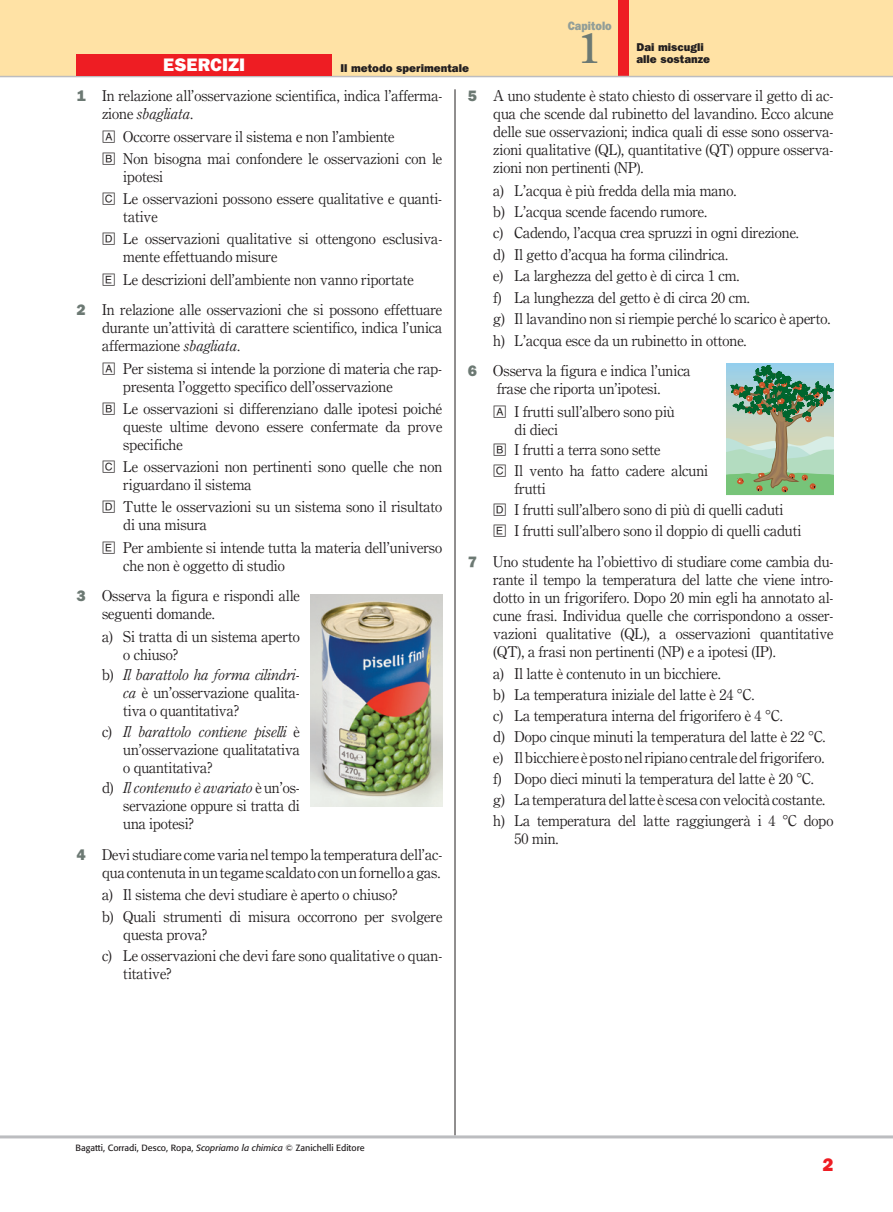
<style>
.page{position:relative;width:893px;height:1212px;background:#fff}
.page>*{position:absolute;margin:0;border:0;box-sizing:border-box;transform-origin:0 0}
.t1{font:700 42px "Alfa Cen";color:#6c7973}
.t2{font:800 18px "Franklin Gothic IT Cby BT";color:#fff}
.t3{font:800 18px "Franklin Gothic IT Cby BT";color:#ee1d23}
.t4{font:15px/18px "Alfa Cent OS";color:#231f20}
.t5{font:italic 15px "Alfa Cen";letter-spacing:-.005em;color:#231f20}
.t6{font:800 12px "Franklin Gothic IT Cby BT";color:#929e98;scale:.9 1}
.t7{font:800 11.25px/12.8px "Franklin Gothic IT Cby BT";color:#231f20}
.t8{font:9px "Formata";color:#231f20}
.s1{font-family:"Franklin Gothic IT Cby BT";font-weight:800;color:#6c7973}
.s2{font-family:"Alfa Cent OS";font-style:normal}
.s3{font-family:"Zapf RM"}
.s4{font-family:"Alfa Cen";font-style:italic}
.s5{font-style:italic}
</style>
<div class="page">
<div style="left:0;top:0;width:893px;height:76px;background:#ffe2a5"></div>
<hr style="left:455px;top:89px;width:1px;height:1046px;background:#231f20">
<div style="left:618px;top:0;width:11px;height:76px;background:#ee1d23"></div>
<hr style="left:0;top:76px;width:893px;height:1px;background:#bcbdc0">
<hr style="left:0;top:1135px;width:893px;height:3px;background:#bcbdc0">
<div style="left:77px;top:55px;width:255px;height:21px;background:#ee1d23"></div>
<svg style="left:726px;top:365px;width:107px;height:130px;background:#92b496"></svg>
<img style="left:310px;top:594px;width:132px;height:212px">
<p class="t2" style="left:163px;top:54px;width:83px">ESERCIZI</p>
<p class="t7" style="left:340px;top:61px;width:130px">Il metodo sperimentale</p>
<p class="t6" style="left:568px;top:18px;width:50px">Capitolo</p>
<h1 class="t1" style="left:578px;top:22px;width:24px">1</h1>
<p class="t7" style="left:636px;top:40px;width:75px">Dai miscugli alle sostanze</p>
<p class="t4" style="left:77px;top:87px;width:367px"><span class="s1">1</span> In relazione all’osservazione scientifica, indica l’afferma-</p>
<p class="t5" style="left:102px;top:105px;width:93px"><span class="s2">zione</span> sbagliata<span class="s2">.</span></p>
<p class="t4" style="left:102px;top:125px;width:342px;line-height:22.2px"><span class="s3">A</span> Occorre osservare il sistema e non l’ambiente<br><span class="s3">B</span> Non bisogna mai confondere le osservazioni con le</p>
<p class="t4" style="left:102px;top:165px;width:342px;line-height:22.2px;text-indent:21px">ipotesi<br><span class="s3">C</span> Le osservazioni possono essere qualitative e quanti-</p>
<p class="t4" style="left:102px;top:205px;width:342px;line-height:22.2px;text-indent:21px">tative<br><span class="s3">D</span> Le osservazioni qualitative si ottengono esclusiva-</p>
<p class="t4" style="left:102px;top:246px;width:313px;line-height:22.2px;text-indent:21px">mente effettuando misure<br><span class="s3">E</span> Le descrizioni dell’ambiente non vanno riportate</p>
<p class="t4" style="left:102px;top:301px;width:342px;text-align:justify;text-indent:-26px"><span class="s1">2</span> In relazione alle osservazioni che si possono effettuare durante un’attività di carattere scientifico, indica l’unica affermazione <span class="s4">sbagliata</span>.</p>
<p class="t4" style="left:123px;top:359px;width:320px;text-indent:-21px"><span class="s3">A</span> Per sistema si intende la porzione di materia che rap&shy;presenta l’oggetto specifico dell’osservazione</p>
<p class="t4" style="left:123px;top:399px;width:320px;text-align:justify;text-indent:-21px"><span class="s3">B</span> Le osservazioni si differenziano dalle ipotesi poiché queste ultime devono essere confermate da prove specifiche</p>
<p class="t4" style="left:123px;top:457px;width:320px;text-indent:-21px"><span class="s3">C</span> Le osservazioni non pertinenti sono quelle che non riguardano il sistema</p>
<p class="t4" style="left:123px;top:498px;width:320px;text-indent:-21px"><span class="s3">D</span> Tutte le osservazioni su un sistema sono il risultato di una misura</p>
<p class="t4" style="left:123px;top:538px;width:320px;text-indent:-21px"><span class="s3">E</span> Per ambiente si intende tutta la materia dell’universo che non è oggetto di studio</p>
<p class="t4" style="left:102px;top:587px;width:199px;text-indent:-26px"><span class="s1">3</span> Osserva la figura e rispondi alle seguenti domande.</p>
<p class="t4" style="left:123px;top:627px;width:178px;text-indent:-21px">a) Si tratta di un sistema aperto o chiuso?</p>
<p class="t5" style="left:102px;top:666px;width:199px"><span class="s2">b)</span> Il barattolo ha forma cilindri-</p>
<p class="t4" style="left:123px;top:684px;width:178px"><span class="s4">ca</span> è un’osservazione qualita&shy;tiva o quantitativa?</p>
<p class="t5" style="left:102px;top:722px;width:199px"><span class="s2">c)</span> Il barattolo contiene piselli <span class="s2">è</span></p>
<p class="t4" style="left:123px;top:740px;width:178px">un’osservazione qualitatativa o quantitativa?</p>
<p class="t5" style="left:102px;top:779px;width:199px"><span class="s2">d)</span> Il contenuto è avariato <span class="s2">è un’os-</span></p>
<p class="t4" style="left:123px;top:797px;width:178px">servazione oppure si tratta di una ipotesi?</p>
<p class="t4" style="left:77px;top:845px;width:367px;text-align:right"><span class="s1">4</span> Devi studiare come varia nel tempo la temperatura dell’ac&shy;qua contenuta in un tegame scaldato con un fornello a gas.</p>
<p class="t4" style="left:102px;top:884px;width:342px;line-height:21.5px">a) Il sistema che devi studiare è aperto o chiuso?<br>b) Quali strumenti di misura occorrono per svolgere</p>
<p class="t4" style="left:102px;top:923px;width:342px;line-height:21.5px;text-indent:21px">questa prova?<br>c) Le osservazioni che devi fare sono qualitative o quan-</p>
<p class="t4" style="left:123px;top:964px;width:50px">titative?</p>
<p class="t4" style="left:493px;top:87px;width:342px;text-align:justify;text-indent:-26px"><span class="s1">5</span> A uno studente è stato chiesto di osservare il getto di ac&shy;qua che scende dal rubinetto del lavandino. Ecco alcune delle sue osservazioni; indica quali di esse sono osserva&shy;zioni qualitative (QL), quantitative (QT) oppure osserva&shy;zioni non pertinenti (NP).</p>
<p class="t4" style="left:493px;top:179px;width:339px;line-height:21.5px">a) L’acqua è più fredda della mia mano.<br>b) L’acqua scende facendo rumore.<br>c) Cadendo, l’acqua crea spruzzi in ogni direzione.<br>d) Il getto d’acqua ha forma cilindrica.<br>e) La larghezza del getto è di circa 1 cm.<br>f) La lunghezza del getto è di circa 20 cm.<br>g) Il lavandino non si riempie perché lo scarico è aperto. h) L’acqua esce da un rubinetto in ottone.</p>
<p class="t4" style="left:468px;top:362px;width:224px;text-align:center"><span class="s1">6</span> Osserva la figura e indica l’unica frase che riporta un’ipotesi.</p>
<p class="t4" style="left:514px;top:402px;width:162px;text-indent:-21px"><span class="s3">A</span> I frutti sull’albero sono più di dieci</p>
<p class="t4" style="left:493px;top:439px;width:216px;line-height:21px"><span class="s3">B</span> I frutti a terra sono sette<br><span class="s3">C</span> Il vento ha fatto cadere alcuni</p>
<p class="t4" style="left:493px;top:478px;width:310px;line-height:21px;text-indent:21px">frutti<br><span class="s3">D</span> I frutti sull’albero sono di più di quelli caduti<br><span class="s3">E</span> I frutti sull’albero sono il doppio di quelli caduti</p>
<p class="t4" style="left:493px;top:552px;width:342px;text-align:justify;text-indent:-26px"><span class="s1">7</span> Uno studente ha l’obiettivo di studiare come cambia du&shy;rante il tempo la temperatura del latte che viene intro&shy;dotto in un frigorifero. Dopo 20 min egli ha annotato al&shy;cune frasi. Individua quelle che corrispondono a osser&shy;vazioni qualitative (QL), a osservazioni quantitative (QT), a frasi non pertinenti (NP) e a ipotesi (IP).</p>
<p class="t4" style="left:493px;top:663px;width:342px;line-height:21px">a) Il latte è contenuto in un bicchiere.<br>b) La temperatura iniziale del latte è 24 °C.<br>c) La temperatura interna del frigorifero è 4 °C.<br>d) Dopo cinque minuti la temperatura del latte è 22 °C. e) Il bicchiere è posto nel ripiano centrale del frigorifero. f) Dopo dieci minuti la temperatura del latte è 20 °C.<br>g) La temperatura del latte è scesa con velocità costante. h) La temperatura del latte raggiungerà i 4 °C dopo</p>
<p class="t4" style="left:514px;top:830px;width:46px">50 min.</p>
<p class="t8" style="left:75px;top:1142px;width:291px">Bagatti, Corradi, Desco, Ropa, <span class="s5">Scopriamo la chimica ©</span> Zanichelli Editore</p>
<p class="t3" style="left:822px;top:1153px;width:13px">2</p>
</div>
